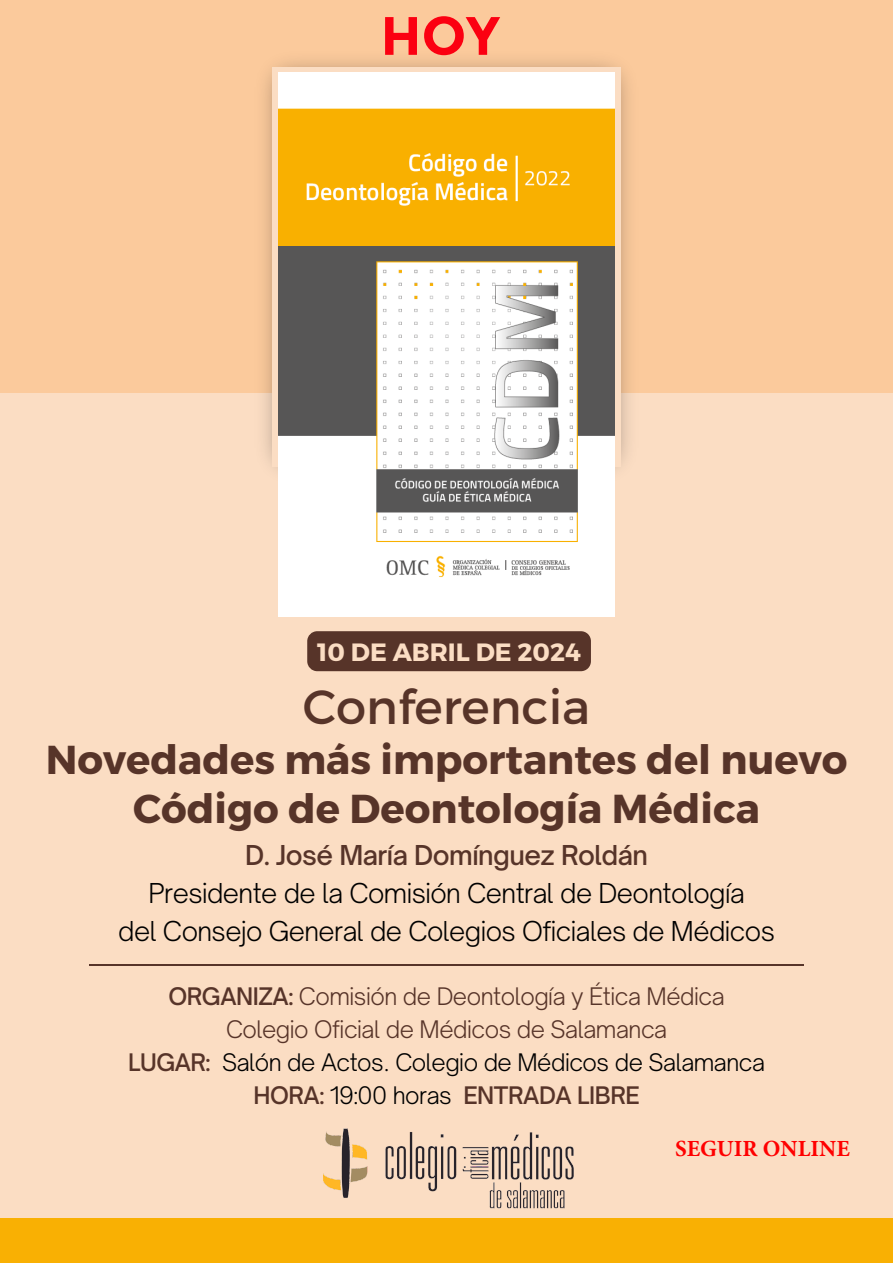
<style>
.page{position:relative;width:893px;height:1263px;background:#fbddc3}
.page>*{position:absolute;margin:0;border:0;box-sizing:border-box;transform-origin:0 0}
.t1{font:700 54px "Montserrat";color:#fb0011}
.t2{font:48px "Montserrat";color:#573429}
.t3{font:700 40.35px/48.4px "Montserrat";color:#573429;text-align:center}
.t4{font:300 26.25px/37.7px "Open Sauce One";letter-spacing:-.02em;color:#000;text-align:center}
.t5{font:700 24.97px "Montserrat";color:#fbddc3}
.t6{font:300 23.1px "Open Sauce One";letter-spacing:-.02em;color:#573429}
.t7{font:300 23.1px "Open Sauce One";letter-spacing:-.02em;color:#000}
.t8{font:500 23.1px "Open Sauce One";letter-spacing:-.02em;color:#573429}
.t9{font:700 23.1px "Minion Pro";color:#f00}
.s1{font-weight:500;color:#573429}
.s2{font-weight:500}
.s3{font-weight:300;color:#000}
</style>
<div class="page">
<div style="left:0;top:0;width:893px;height:393px;background:#fbca9c"></div>
<div style="left:272px;top:67px;width:349px;height:400px;background:#fbddc3"></div>
<hr style="left:89px;top:964px;width:715px;height:2px;background:#573429">
<img style="left:278px;top:73px;width:337px;height:543px">
<div style="left:0;top:1218px;width:893px;height:45px;background:#f9b003"></div>
<div style="left:307px;top:631px;width:284px;height:40px;background:#573429"></div>
<img style="left:324px;top:1128px;width:250px;height:81px">
<h1 class="t1" style="left:380px;top:4px;width:121px">HOY</h1>
<h3 class="t5" style="left:317px;top:636px;width:265px">10 DE ABRIL DE 2024</h3>
<p class="t2" style="left:303px;top:676px;width:289px">Conferencia</p>
<p class="t3" style="left:46px;top:733px;width:803px">Novedades más importantes del nuevo<br>Código de Deontología Médica</p>
<h1 class="t4" style="left:148px;top:837px;width:598px"><span class="s1">D. José María Domínguez Roldán<br></span>Presidente de la Comisión Central de Deontología</h1>
<h2 class="t4" style="left:118px;top:912px;width:658px">del Consejo General de Colegios Oficiales de Médicos</h2>
<h4 class="t6" style="left:168px;top:981px;width:558px"><span class="s2">ORGANIZA:</span> Comisión de Deontología y Ética Médica</h4>
<p class="t6" style="left:226px;top:1014px;width:443px">Colegio Oficial de Médicos de Salamanca</p>
<p class="t7" style="left:128px;top:1048px;width:638px"><span class="s1">LUGAR:</span> Salón de Actos. Colegio de Médicos de Salamanca</p>
<p class="t8" style="left:253px;top:1081px;width:388px">HORA: <span class="s3">19:00 horas</span> ENTRADA LIBRE</p>
<p class="t9" style="left:675px;top:1132px;width:176px">SEGUIR ONLINE</p>
</div>
